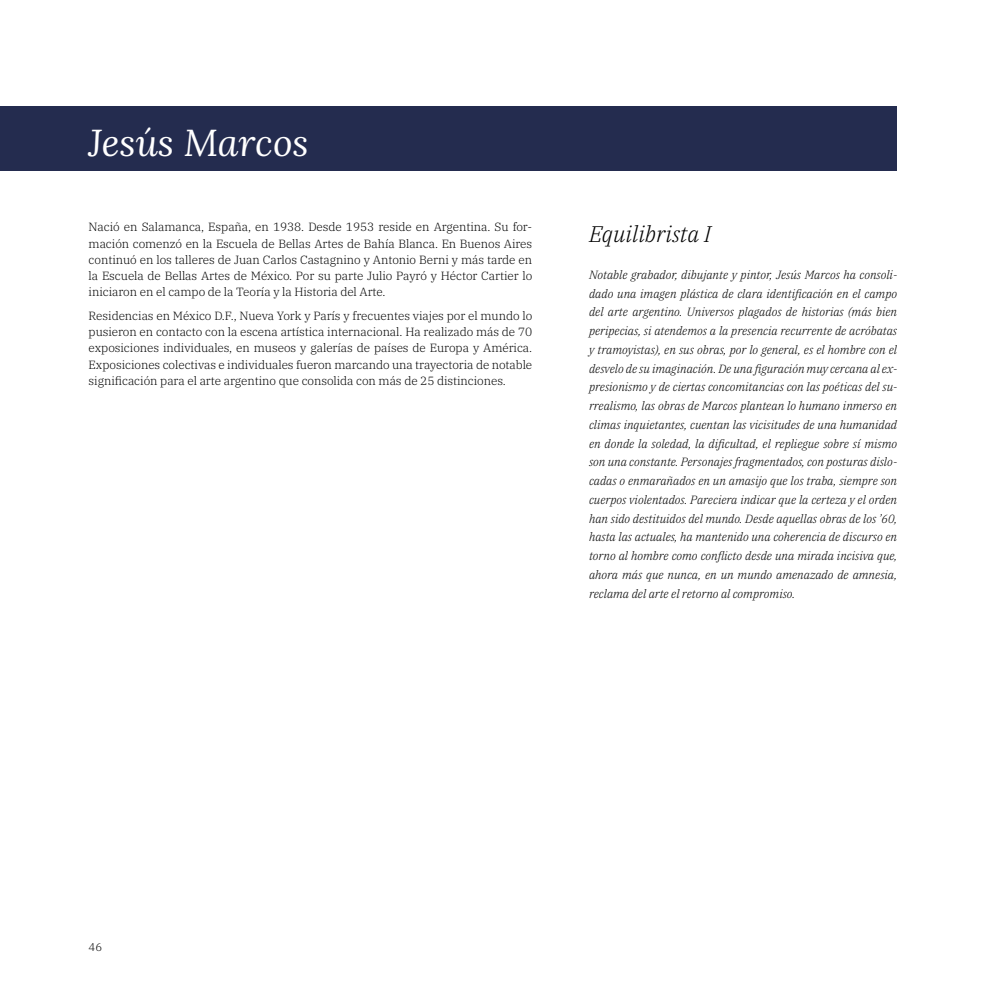
<style>
.page{position:relative;width:993px;height:993px;background:#fff}
.page>*{position:absolute;margin:0;border:0;box-sizing:border-box;transform-origin:0 0}
.t1{font:italic 37.5px "Lora";color:#fff}
.t2{font:italic 300 22.5px "IBM Plex Serif";color:#000}
.t3{font:italic 300 11.88px/18.8px "IBM Plex Serif";letter-spacing:-.005em;color:#000;text-align:justify}
.t4{font:300 11.88px/16.2px "IBM Plex Serif";letter-spacing:-.005em;color:#000;text-align:justify}
.t5{font:300 11.25px "IBM Plex Serif";color:#000}
</style>
<div class="page">
<div style="left:0;top:106px;width:896px;height:65px;background:#242c4f"></div>
<h1 class="t1" style="left:89px;top:117px;width:221px">Jesús Marcos</h1>
<p class="t4" style="left:89px;top:218px;width:445px">Nació en Salamanca, España, en 1938. Desde 1953 reside en Argentina. Su for&shy;mación comenzó en la Escuela de Bellas Artes de Bahía Blanca. En Buenos Aires continuó en los talleres de Juan Carlos Castagnino y Antonio Berni y más tarde en la Escuela de Bellas Artes de México. Por su parte Julio Payró y Héctor Cartier lo iniciaron en el campo de la Teoría y la Historia del Arte.</p>
<p class="t4" style="left:89px;top:306px;width:445px">Residencias en México D.F., Nueva York y París y frecuentes viajes por el mundo lo pusieron en contacto con la escena artística internacional. Ha realizado más de 70 exposiciones individuales, en museos y galerías de países de Europa y América.<br>Exposiciones colectivas e individuales fueron marcando una trayectoria de notable significación para el arte argentino que consolida con más de 25 distinciones.</p>
<h2 class="t2" style="left:589px;top:217px;width:123px">Equilibrista I</h2>
<p class="t3" style="left:589px;top:264px;width:309px">Notable grabador, dibujante y pintor, Jesús Marcos ha consoli&shy;dado una imagen plástica de clara identificación en el campo del arte argentino. Universos plagados de historias (más bien peripecias, si atendemos a la presencia recurrente de acróbatas y tramoyistas), en sus obras, por lo general, es el hombre con el desvelo de su imaginación. De una figuración muy cercana al ex&shy;presionismo y de ciertas concomitancias con las poéticas del su&shy;rrealismo, las obras de Marcos plantean lo humano inmerso en climas inquietantes, cuentan las vicisitudes de una humanidad en donde la soledad, la dificultad, el repliegue sobre sí mismo son una constante. Personajes fragmentados, con posturas dislo&shy;cadas o enmarañados en un amasijo que los traba, siempre son cuerpos violentados. Pareciera indicar que la certeza y el orden han sido destituidos del mundo. Desde aquellas obras de los ’60, hasta las actuales, ha mantenido una coherencia de discurso en torno al hombre como conflicto desde una mirada incisiva que, ahora más que nunca, en un mundo amenazado de amnesia, reclama del arte el retorno al compromiso.</p>
<p class="t5" style="left:89px;top:938px;width:15px">46</p>
</div>
